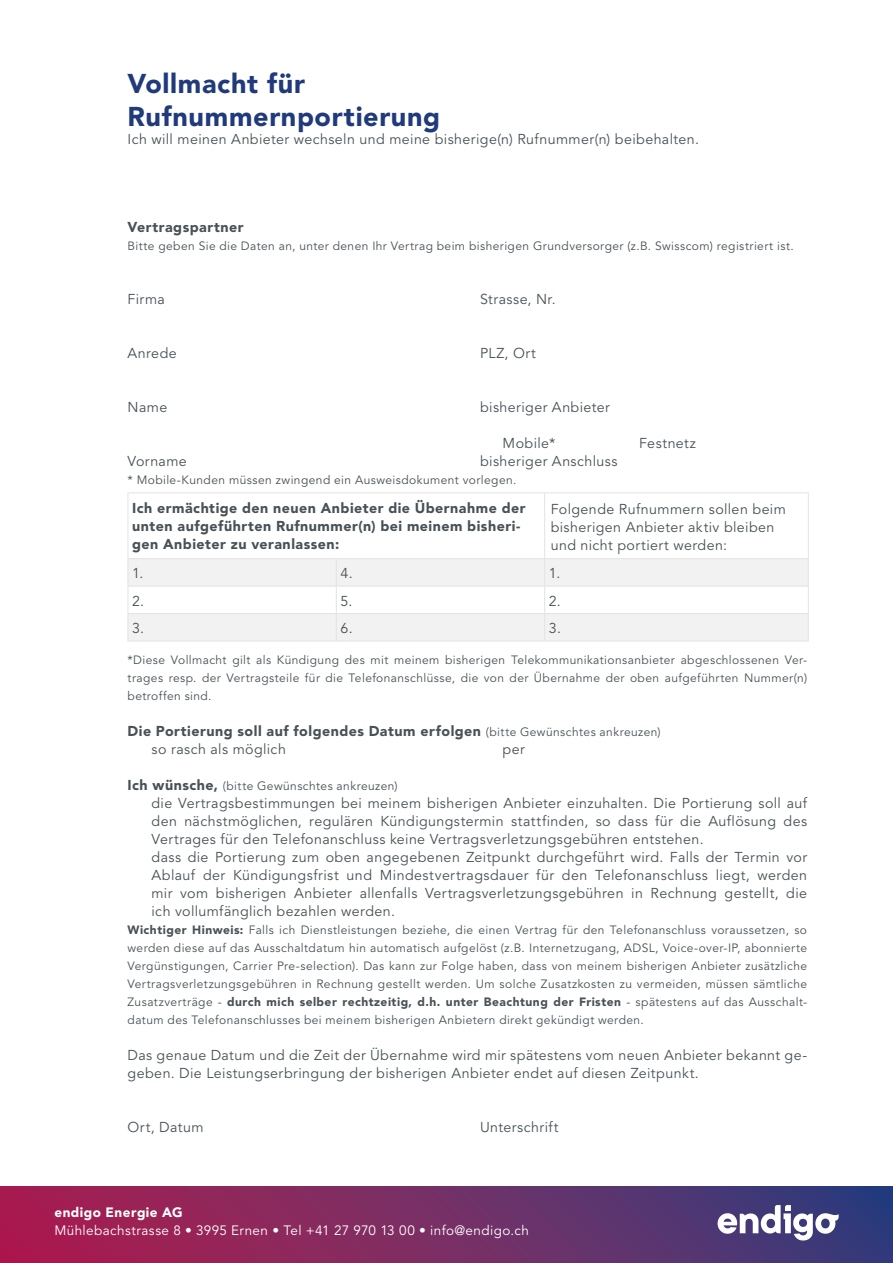
<style>
.page{position:relative;width:893px;height:1263px;background:#fff}
.page>*{position:absolute;margin:0;border:0;box-sizing:border-box;transform-origin:0 0}
.t1{font:900 27px/33px "Avenir";letter-spacing:.025em;color:#213a7c}
.t2{font:14.25px/18px "Avenir";letter-spacing:.03em;color:#485156}
.t3{font:900 14.25px/18px "Avenir";letter-spacing:.035em;color:#485156}
.t4{font:13.5px "Avenir";letter-spacing:.03em;color:#fff}
.t5{font:900 13.5px "Avenir";letter-spacing:.035em;color:#fff}
.t6{font:12px/18px "Avenir";letter-spacing:.035em;color:#485156;text-align:justify}
.s1{font-weight:400;font-size:12px}
.s2{font-weight:400}
.s3{font-weight:900;font-size:14.25px}
.s4{font-weight:900}
</style>
<div class="page">
<svg style="left:129px;top:559px;width:679px;height:82px;fill:#f2f2f2"></svg>
<hr style="left:545px;top:558px;width:264px;height:1px;background:#e3e3e3">
<svg style="left:336px;top:559px;width:1px;height:82px"></svg>
<svg style="left:544px;top:559px;width:1px;height:82px"></svg>
<hr style="left:128px;top:586px;width:208px;height:1px;background:#e3e3e3">
<hr style="left:336px;top:586px;width:209px;height:1px;background:#e3e3e3">
<hr style="left:545px;top:586px;width:264px;height:1px;background:#e3e3e3">
<hr style="left:128px;top:613px;width:208px;height:1px;background:#e3e3e3">
<hr style="left:336px;top:613px;width:209px;height:1px;background:#e3e3e3">
<hr style="left:545px;top:613px;width:264px;height:1px;background:#e3e3e3">
<hr style="left:128px;top:641px;width:208px;height:1px;background:#e3e3e3">
<hr style="left:336px;top:641px;width:209px;height:1px;background:#e3e3e3">
<hr style="left:545px;top:641px;width:264px;height:1px;background:#e3e3e3">
<hr style="left:545px;top:492px;width:264px;height:1px;background:#e3e3e3">
<hr style="left:808px;top:493px;width:1px;height:65px;background:#e3e3e3">
<svg style="left:128px;top:559px;width:1px;height:82px"></svg>
<svg style="left:808px;top:559px;width:1px;height:82px"></svg>
<hr style="left:128px;top:492px;width:208px;height:1px;background:#e3e3e3">
<hr style="left:128px;top:493px;width:1px;height:65px;background:#e3e3e3">
<hr style="left:336px;top:492px;width:209px;height:1px;background:#e3e3e3">
<hr style="left:544px;top:493px;width:1px;height:65px;background:#e3e3e3">
<hr style="left:128px;top:558px;width:208px;height:1px;background:#e3e3e3">
<hr style="left:336px;top:558px;width:209px;height:1px;background:#e3e3e3">
<div style="left:0;top:1187px;width:893px;height:76px;background:linear-gradient(to right,#b21d4e,#333e7d)"></div>
<svg style="left:718px;top:1205px;width:121px;height:35px"></svg>
<h1 class="t1" style="left:128px;top:69px;width:314px">Vollmacht für<br>Rufnummernportierung</h1>
<p class="t2" style="left:128px;top:131px;width:573px">Ich will meinen Anbieter wechseln und meine bisherige(n) Rufnummer(n) beibehalten.</p>
<p class="t3" style="left:128px;top:219px;width:118px">Vertragspartner</p>
<p class="t6" style="left:128px;top:238px;width:668px">Bitte geben Sie die Daten an, unter denen Ihr Vertrag beim bisherigen Grundversorger (z.B. Swisscom) registriert ist.</p>
<p class="t2" style="left:128px;top:291px;width:39px">Firma</p>
<p class="t2" style="left:480px;top:291px;width:77px">Strasse, Nr.</p>
<p class="t2" style="left:128px;top:345px;width:51px">Anrede</p>
<p class="t2" style="left:480px;top:345px;width:57px">PLZ, Ort</p>
<p class="t2" style="left:128px;top:399px;width:41px">Name</p>
<p class="t2" style="left:480px;top:399px;width:131px">bisheriger Anbieter</p>
<p class="t2" style="left:503px;top:435px;width:54px">Mobile*</p>
<p class="t2" style="left:639px;top:435px;width:58px">Festnetz</p>
<p class="t2" style="left:128px;top:453px;width:61px">Vorname</p>
<p class="t2" style="left:480px;top:453px;width:139px">bisheriger Anschluss</p>
<p class="t6" style="left:128px;top:472px;width:390px">* Mobile-Kunden müssen zwingend ein Ausweisdokument vorlegen.</p>
<p class="t3" style="left:132px;top:499px;width:395px">Ich ermächtige den neuen Anbieter die Übernahme der unten aufgeführten Rufnummer(n) bei meinem bisheri&shy;gen Anbieter zu veranlassen:</p>
<p class="t2" style="left:551px;top:501px;width:237px">Folgende Rufnummern sollen beim bisherigen Anbieter aktiv bleiben und nicht portiert werden:</p>
<p class="t2" style="left:132px;top:565px;width:13px">1.</p>
<p class="t2" style="left:341px;top:565px;width:14px">4.</p>
<p class="t2" style="left:549px;top:565px;width:13px">1.</p>
<p class="t2" style="left:132px;top:592px;width:13px">2.</p>
<p class="t2" style="left:341px;top:592px;width:14px">5.</p>
<p class="t2" style="left:549px;top:592px;width:13px">2.</p>
<p class="t2" style="left:132px;top:620px;width:14px">3.</p>
<p class="t2" style="left:341px;top:620px;width:14px">6.</p>
<p class="t2" style="left:549px;top:620px;width:14px">3.</p>
<p class="t6" style="left:128px;top:652px;width:681px">*Diese Vollmacht gilt als Kündigung des mit meinem bisherigen Telekommunikationsanbieter abgeschlossenen Ver&shy;trages resp. der Vertragsteile für die Telefonanschlüsse, die von der Übernahme der oben aufgeführten Nummer(n) betroffen sind.</p>
<p class="t3" style="left:152px;top:723px;width:511px;text-indent:-24px">Die Portierung soll auf folgendes Datum erfolgen <span class="s1">(bitte Gewünschtes ankreuzen) </span><span class="s2">so rasch als möglich</span></p>
<p class="t2" style="left:503px;top:741px;width:24px">per</p>
<p class="t6" style="left:128px;top:778px;width:272px"><span class="s3">Ich wünsche,</span> (bitte Gewünschtes ankreuzen)</p>
<p class="t2" style="left:152px;top:795px;width:657px">die Vertragsbestimmungen bei meinem bisherigen Anbieter einzuhalten. Die Portierung soll auf den nächstmöglichen, regulären Kündigungstermin stattfinden, so dass für die Auflösung des Vertrages für den Telefonanschluss keine Vertragsverletzungsgebühren entstehen.<br>dass die Portierung zum oben angegebenen Zeitpunkt durchgeführt wird. Falls der Termin vor Ablauf der Kündigungsfrist und Mindestvertragsdauer für den Telefonanschluss liegt, werden mir vom bisherigen Anbieter allenfalls Vertragsverletzungsgebühren in Rechnung gestellt, die ich vollumfänglich bezahlen werden.</p>
<p class="t6" style="left:128px;top:922px;width:681px"><span class="s4">Wichtiger Hinweis:</span> Falls ich Dienstleistungen beziehe, die einen Vertrag für den Telefonanschluss voraussetzen, so werden diese auf das Ausschaltdatum hin automatisch aufgelöst (z.B. Internetzugang, ADSL, Voice-over-IP, abonnierte Vergünstigungen, Carrier Pre-selection). Das kann zur Folge haben, dass von meinem bisherigen Anbieter zusätzliche Vertragsverletzungsgebühren in Rechnung gestellt werden. Um solche Zusatzkosten zu vermeiden, müssen sämtliche Zusatzverträge - <span class="s4">durch mich selber rechtzeitig, d.h. unter Beachtung der Fristen</span> - spätestens auf das Ausschalt&shy;datum des Telefonanschlusses bei meinem bisherigen Anbietern direkt gekündigt werden.</p>
<p class="t2" style="left:128px;top:1047px;width:681px">Das genaue Datum und die Zeit der Übernahme wird mir spätestens vom neuen Anbieter bekannt ge&shy;geben. Die Leistungserbringung der bisherigen Anbieter endet auf diesen Zeitpunkt.</p>
<p class="t2" style="left:128px;top:1119px;width:77px">Ort, Datum</p>
<p class="t2" style="left:480px;top:1119px;width:80px">Unterschrift</p>
<p class="t5" style="left:54px;top:1202px;width:130px">endigo Energie AG</p>
<p class="t4" style="left:54px;top:1220px;width:476px">Mühlebachstrasse 8 • 3995 Ernen • Tel +41 27 970 13 00 • info@endigo.ch</p>
</div>
